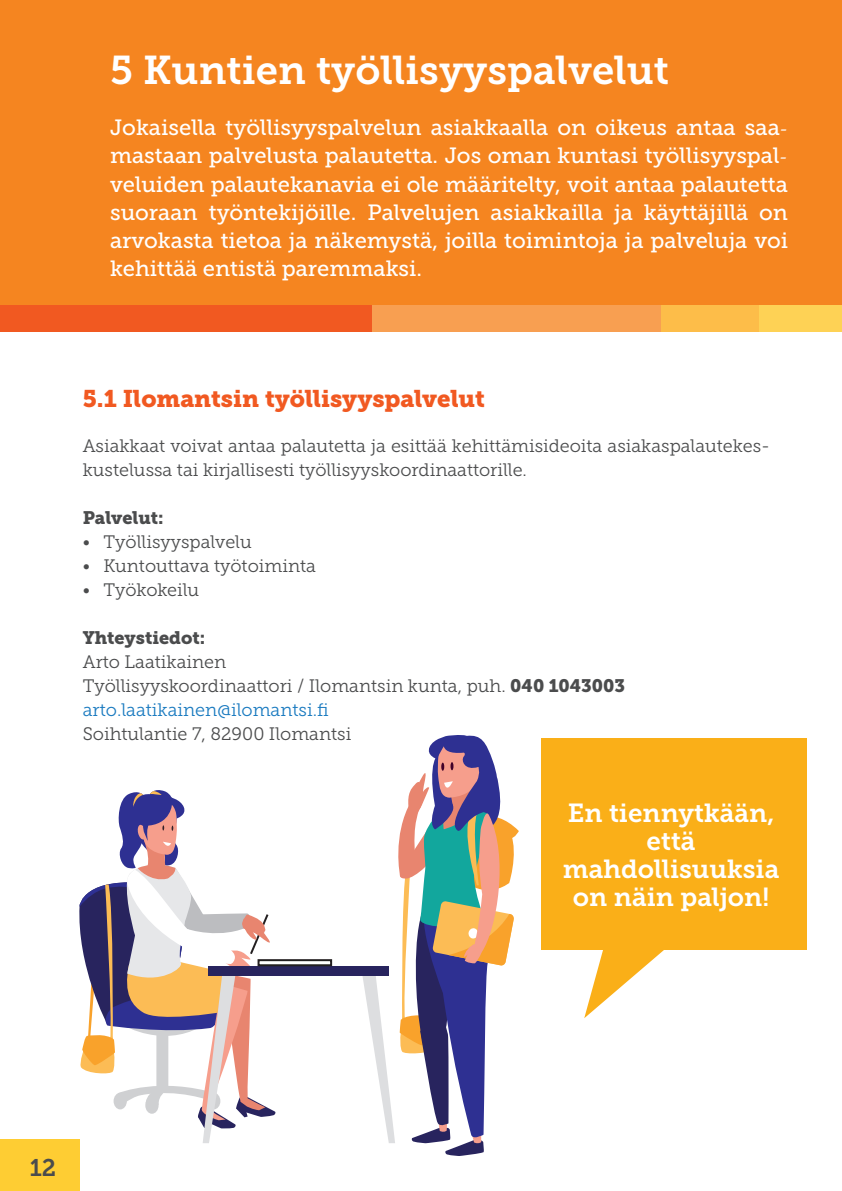
<style>
.page{position:relative;width:842px;height:1191px;background:#fff}
.page>*{position:absolute;margin:0;border:0;box-sizing:border-box;transform-origin:0 0}
.t1{font:40px "Museo Slab 700";color:#fff}
.t2{font:26px/28px "Museo Slab 700";color:#fff;text-align:center}
.t3{font:24px "Museo Slab 900";color:#f15921}
.t4{font:24px "Museo Slab 700";color:#4b4c4d}
.t5{font:22px/28.2px "Museo Slab 500";color:#fff;text-align:justify}
.t6{font:18px/24px "Museo Slab 300";color:#4b4c4d}
.t7{font:18px "Museo Slab 300";color:#1b7bc0}
.t8{font:18px "Museo Slab 900";color:#4b4c4d}
.s1{font-family:"Museo Slab 900"}
</style>
<div class="page">
<div style="left:0;top:0;width:842px;height:316px;background:#f58520"></div>
<div style="left:0;top:1140px;width:79px;height:51px;background:#fecd33"></div>
<div style="left:0;top:305px;width:498px;height:26px;background:#f15921"></div>
<div style="left:372px;top:305px;width:309px;height:26px;background:#f89f51"></div>
<div style="left:662px;top:305px;width:180px;height:26px;background:#fdbd49"></div>
<div style="left:759px;top:305px;width:83px;height:26px;background:#fed255"></div>
<div style="left:209px;top:966px;width:180px;height:10px;background:#28245e"></div>
<svg style="left:76px;top:790px;width:200px;height:353px"></svg>
<svg style="left:362px;top:735px;width:157px;height:421px"></svg>
<div style="left:258px;top:959px;width:74px;height:7px;border:2px solid #231f20"></div>
<div style="left:541px;top:738px;width:265px;height:212px;background:#faaf18"></div>
<svg style="left:584px;top:950px;width:80px;height:68px"></svg>
<p class="t1" style="left:110px;top:48px;width:561px">5 Kuntien työllisyyspalvelut</p>
<p class="t5" style="left:110px;top:113px;width:679px">Jokaisella työllisyyspalvelun asiakkaalla on oikeus antaa saa&shy;mastaan palvelusta palautetta. Jos oman kuntasi työllisyyspal&shy;veluiden palautekanavia ei ole määritelty, voit antaa palautetta suoraan työntekijöille. Palvelujen asiakkailla ja käyttäjillä on arvokasta tietoa ja näkemystä, joilla toimintoja ja palveluja voi kehittää entistä paremmaksi.</p>
<h3 class="t3" style="left:83px;top:384px;width:404px">5.1 Ilomantsin työllisyyspalvelut</h3>
<p class="t6" style="left:83px;top:434px;width:689px">Asiakkaat voivat antaa palautetta ja esittää kehittämisideoita asiakaspalautekes&shy;kustelussa tai kirjallisesti työllisyyskoordinaattorille.</p>
<p class="t8" style="left:83px;top:507px;width:82px">Palvelut:</p>
<p class="t6" style="left:83px;top:530px;width:171px">• Työllisyyspalvelu</p>
<p class="t6" style="left:83px;top:554px;width:235px">• Kuntouttava työtoiminta</p>
<p class="t6" style="left:83px;top:578px;width:118px">• Työkokeilu</p>
<p class="t8" style="left:83px;top:627px;width:124px">Yhteystiedot:</p>
<p class="t6" style="left:83px;top:650px;width:544px">Arto Laatikainen<br>Työllisyyskoordinaattori / Ilomantsin kunta, puh. <span class="s1">040 1043003</span></p>
<p class="t7" style="left:83px;top:700px;width:247px">arto.laatikainen@ilomantsi.f</p>
<p class="t6" style="left:83px;top:722px;width:270px">Soihtulantie 7, 82900 Ilomantsi</p>
<p class="t2" style="left:563px;top:799px;width:218px">En tiennytkään, että mahdollisuuksia on näin paljon!</p>
<p class="t4" style="left:30px;top:1154px;width:28px">12</p>
</div>
